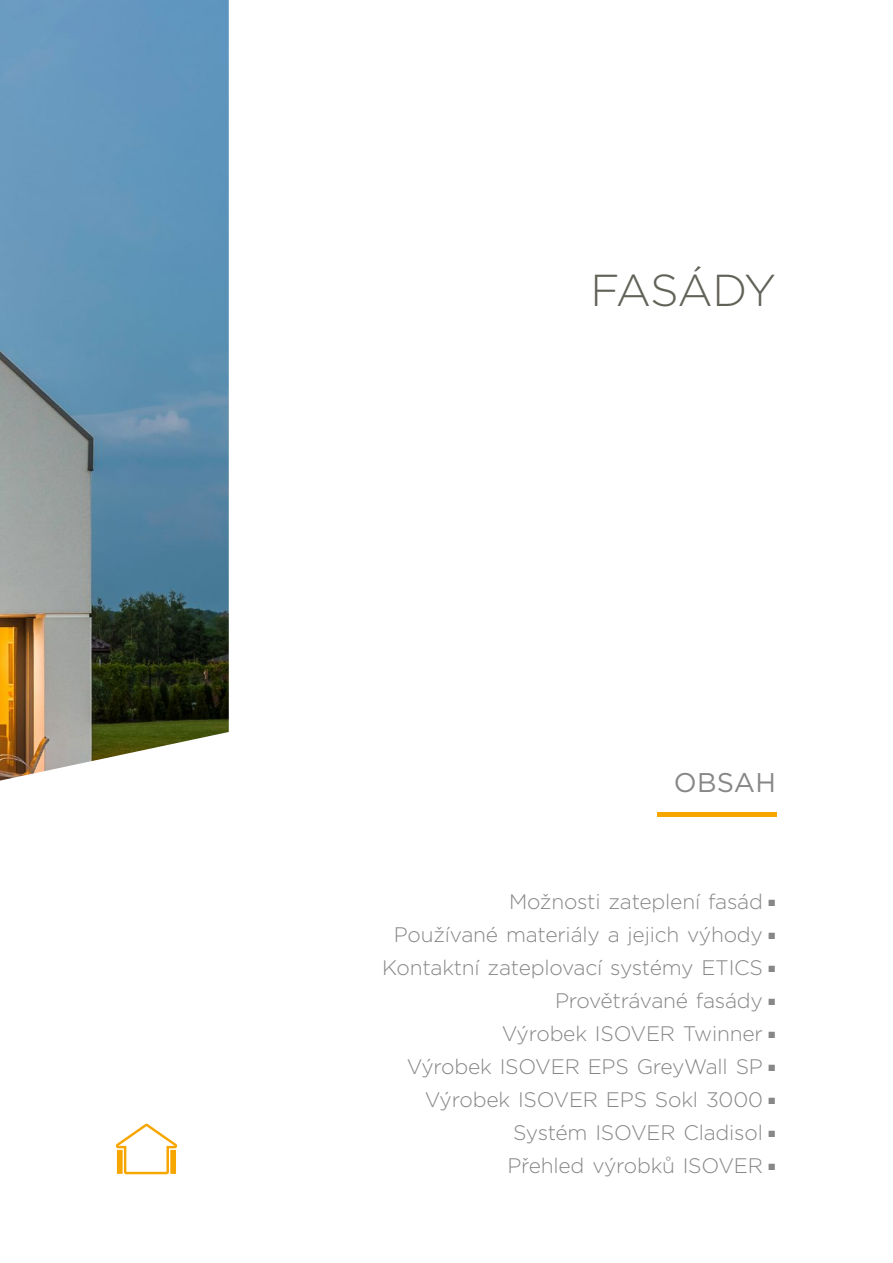
<style>
.page{position:relative;width:893px;height:1263px;background:#fff}
.page>*{position:absolute;margin:0;border:0;box-sizing:border-box;transform-origin:0 0}
.t1{font:300 44.7px "Gotham";letter-spacing:-.025em;color:#636259}
.t2{font:27px "Gotham";letter-spacing:.01em;color:#878787}
.t3{font:300 21px/33px "Gotham";letter-spacing:-.01em;color:#878787;text-align:right}
.s1{font-family:"Arial";font-weight:400;font-size:13.5px}
</style>
<div class="page">
<img style="left:0;top:0;width:229px;height:781px">
<svg style="left:657px;top:812px;width:119px;height:4px"></svg>
<svg style="left:116px;top:1124px;width:61px;height:50px"></svg>
<h1 class="t1" style="left:590px;top:262px;width:187px">FASÁDY</h1>
<p class="t2" style="left:674px;top:765px;width:104px">OBSAH</p>
<p class="t3" style="left:382px;top:885px;width:395px">Možnosti zateplení fasád <span class="s1">■<br></span>Používané materiály a jejich výhody <span class="s1">■<br></span>Kontaktní zateplovací systémy ETICS <span class="s1">■<br></span>Provětrávané fasády <span class="s1">■<br></span>Výrobek ISOVER Twinner <span class="s1">■<br></span>Výrobek ISOVER EPS GreyWall SP <span class="s1">■<br></span>Výrobek ISOVER EPS Sokl 3000 <span class="s1">■<br></span>Systém ISOVER Cladisol <span class="s1">■<br></span>Přehled výrobků ISOVER <span class="s1">■</span></p>
</div>
